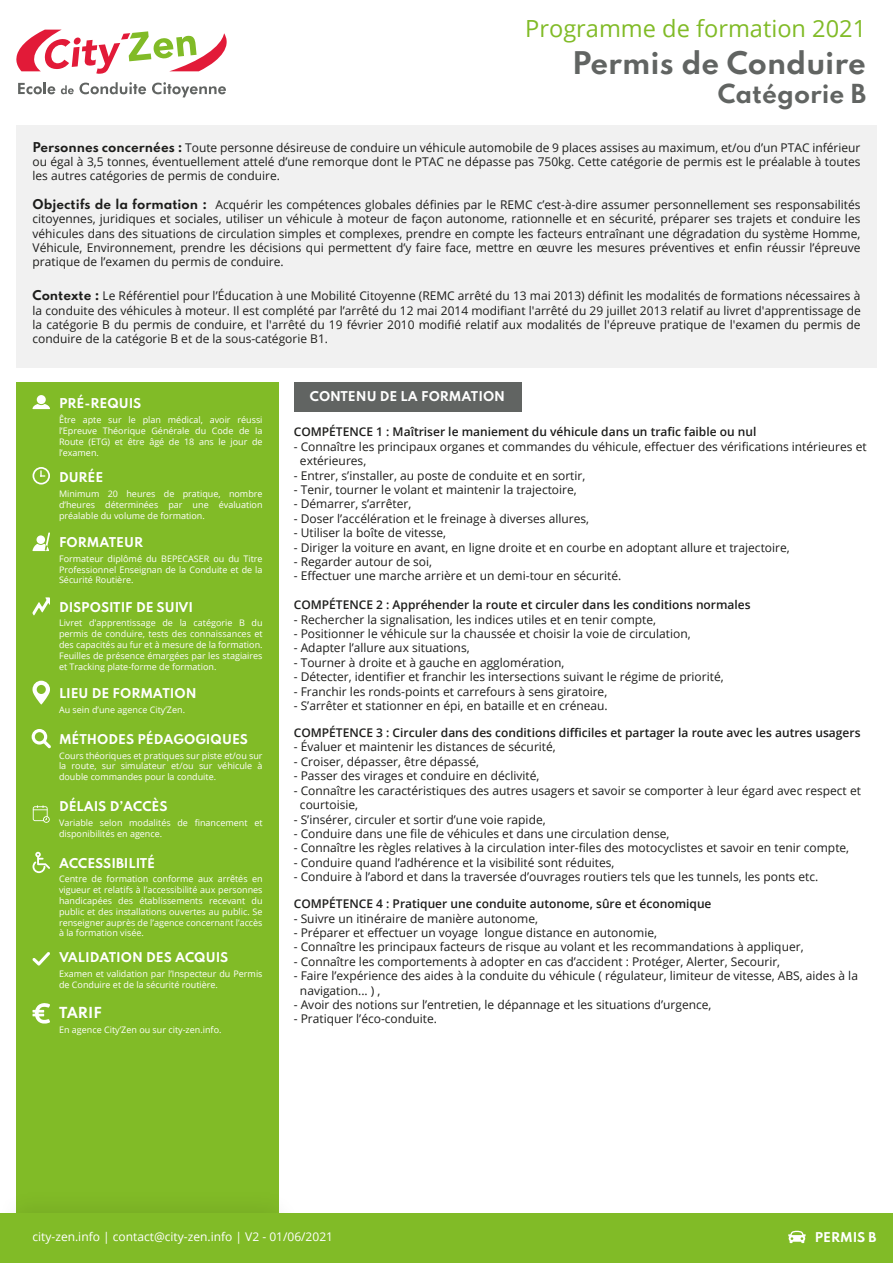
<style>
.page{position:relative;width:893px;height:1263px;background:#fff}
.page>*{position:absolute;margin:0;border:0;box-sizing:border-box;transform-origin:0 0}
.t1{font:100 27.75px "Spartan";color:#616462}
.t2{font:23.55px "Open Sans";color:#81bb27}
.t3{font:100 23.25px "Spartan";color:#616462}
.t4{font:100 13.5px "Spartan";color:#fff}
.t5{font:12px/14.4px "Open Sans";color:#1d1d1b}
.t6{font:600 12px "Open Sans";color:#1d1d1b}
.t7{font:100 12px "Spartan";color:#fff}
.t8{font:12px "Open Sans";color:#fff}
.t9{font:9px/10.8px "Open Sans";color:#fff;text-align:justify}
.s1{font-family:"Spartan";font-weight:100}
</style>
<div class="page">
<div style="left:294px;top:383px;width:227px;height:29px;background:#616462"></div>
<div style="left:16px;top:383px;width:263px;height:830px;background:#81bb27"></div>
<svg style="left:33px;top:681px;width:17px;height:23px"></svg>
<svg style="left:32px;top:597px;width:18px;height:18px"></svg>
<svg style="left:33px;top:467px;width:17px;height:17px"></svg>
<div style="left:37px;top:395px;width:9px;height:9px;background:#fff;border-radius:50%"></div>
<svg style="left:32px;top:404px;width:18px;height:5px"></svg>
<svg style="left:32px;top:532px;width:18px;height:19px"></svg>
<svg style="left:33px;top:1003px;width:17px;height:21px"></svg>
<svg style="left:33px;top:852px;width:17px;height:21px"></svg>
<svg style="left:31px;top:729px;width:20px;height:20px"></svg>
<svg style="left:32px;top:952px;width:18px;height:13px"></svg>
<svg style="left:33px;top:805px;width:17px;height:18px"></svg>
<div style="left:0;top:1213px;width:893px;height:50px;background:#81bb27"></div>
<svg style="left:788px;top:1230px;width:18px;height:13px"></svg>
<div style="left:16px;top:125px;width:861px;height:243px;background:#f1f1f1"></div>
<svg style="left:18px;top:82px;width:37px;height:12px"></svg>
<svg style="left:61px;top:82px;width:85px;height:12px"></svg>
<svg style="left:152px;top:82px;width:74px;height:15px"></svg>
<svg style="left:16px;top:30px;width:211px;height:44px"></svg>
<h2 class="t2" style="left:525px;top:12px;width:342px">Programme de formation 2021</h2>
<h1 class="t1" style="left:572px;top:42px;width:296px">Permis de Conduire</h1>
<h3 class="t3" style="left:718px;top:77px;width:150px">Catégorie B</h3>
<p class="t5" style="left:33px;top:140px;width:829px;text-align:justify"><span class="s1">Personnes concernées :</span> Toute personne désireuse de conduire un véhicule automobile de 9 places assises au maximum, et/ou d’un PTAC inférieur ou égal à 3,5 tonnes, éventuellement attelé d’une remorque dont le PTAC ne dépasse pas 750kg. Cette catégorie de permis est le préalable à toutes les autres catégories de permis de conduire.</p>
<p class="t5" style="left:33px;top:197px;width:829px;text-align:justify"><span class="s1">Objectifs de la formation :</span> Acquérir les compétences globales définies par le REMC c’est-à-dire assumer personnellement ses responsabilités citoyennes, juridiques et sociales, utiliser un véhicule à moteur de façon autonome, rationnelle et en sécurité, préparer ses trajets et conduire les véhicules dans des situations de circulation simples et complexes, prendre en compte les facteurs entraînant une dégradation du système Homme, Véhicule, Environnement, prendre les décisions qui permettent d’y faire face, mettre en œuvre les mesures préventives et enfin réussir l’épreuve pratique de l’examen du permis de conduire.</p>
<p class="t5" style="left:33px;top:288px;width:830px;text-align:justify"><span class="s1">Contexte :</span> Le Référentiel pour l’Éducation à une Mobilité Citoyenne (REMC arrêté du 13 mai 2013) définit les modalités de formations nécessaires à la conduite des véhicules à moteur. Il est complété par l’arrêté du 12 mai 2014 modifiant l'arrêté du 29 juillet 2013 relatif au livret d'apprentissage de la catégorie B du permis de conduire, et l'arrêté du 19 février 2010 modifié relatif aux modalités de l'épreuve pratique de l'examen du permis de conduire de la catégorie B et de la sous-catégorie B1.</p>
<p class="t7" style="left:59px;top:395px;width:84px">PRÉ-REQUIS</p>
<p class="t9" style="left:59px;top:414px;width:205px">Être apte sur le plan médical, avoir réussi l’Epreuve Théorique Générale du Code de la Route (ETG) et être âgé de 18 ans le jour de l’examen.</p>
<p class="t7" style="left:59px;top:468px;width:46px">DURÉE</p>
<p class="t9" style="left:59px;top:488px;width:205px">Minimum 20 heures de pratique, nombre d’heures déterminées par une évaluation préalable du volume de formation.</p>
<p class="t7" style="left:59px;top:533px;width:86px">FORMATEUR</p>
<p class="t9" style="left:59px;top:553px;width:205px">Formateur diplômé du BEPECASER ou du Titre Professionnel Enseignan de la Conduite et de la Sécurité Routière.</p>
<p class="t7" style="left:59px;top:598px;width:135px">DISPOSITIF DE SUIVI</p>
<p class="t9" style="left:59px;top:617px;width:205px">Livret d'apprentissage de la catégorie B du permis de conduire, tests des connaissances et des capacités au fur et à mesure de la formation.<br>Feuilles de présence émargées par les stagiaires et Tracking plate-forme de formation.</p>
<p class="t7" style="left:59px;top:684px;width:139px">LIEU DE FORMATION</p>
<p class="t9" style="left:59px;top:704px;width:128px">Au sein d’une agence City’Zen.</p>
<p class="t7" style="left:59px;top:730px;width:191px">MÉTHODES PÉDAGOGIQUES</p>
<p class="t9" style="left:59px;top:750px;width:205px">Cours théoriques et pratiques sur piste et/ou sur la route, sur simulateur et/ou sur véhicule à double commandes pour la conduite.</p>
<p class="t7" style="left:59px;top:797px;width:110px">DÉLAIS D’ACCÈS</p>
<p class="t9" style="left:59px;top:817px;width:205px">Variable selon modalités de financement et disponibilités en agence.</p>
<p class="t7" style="left:59px;top:854px;width:98px">ACCESSIBILITÉ</p>
<p class="t9" style="left:59px;top:873px;width:205px">Centre de formation conforme aux arrêtés en vigueur et relatifs à l’accessibilité aux personnes handicapées des établissements recevant du public et des installations ouvertes au public. Se renseigner auprès de l’agence concernant l’accès à la formation visée.</p>
<p class="t7" style="left:59px;top:949px;width:171px">VALIDATION DES ACQUIS</p>
<p class="t9" style="left:59px;top:968px;width:205px">Examen et validation par l’Inspecteur du Permis de Conduire et de la sécurité routière.</p>
<p class="t4" style="left:59px;top:1002px;width:44px">TARIF</p>
<p class="t9" style="left:59px;top:1024px;width:164px">En agence City’Zen ou sur city-zen.info.</p>
<p class="t7" style="left:310px;top:387px;width:197px">CONTENU DE LA FORMATION</p>
<p class="t6" style="left:294px;top:424px;width:464px">COMPÉTENCE 1 : Maîtriser le maniement du véhicule dans un trafic faible ou nul</p>
<p class="t5" style="left:300px;top:439px;width:568px;text-indent:-6px">- Connaître les principaux organes et commandes du véhicule, effectuer des vérifications intérieures et extérieures,</p>
<p class="t5" style="left:294px;top:468px;width:293px">- Entrer, s’installer, au poste de conduite et en sortir,</p>
<p class="t5" style="left:294px;top:482px;width:285px">- Tenir, tourner le volant et maintenir la trajectoire,</p>
<p class="t5" style="left:294px;top:497px;width:119px">- Démarrer, s’arrêter,</p>
<p class="t5" style="left:294px;top:511px;width:297px">- Doser l’accélération et le freinage à diverses allures,</p>
<p class="t5" style="left:294px;top:525px;width:154px">- Utiliser la boîte de vitesse,</p>
<p class="t5" style="left:294px;top:540px;width:497px">- Diriger la voiture en avant, en ligne droite et en courbe en adoptant allure et trajectoire,</p>
<p class="t5" style="left:294px;top:554px;width:140px">- Regarder autour de soi,</p>
<p class="t5" style="left:294px;top:569px;width:329px">- Effectuer une marche arrière et un demi-tour en sécurité.</p>
<p class="t6" style="left:294px;top:597px;width:458px">COMPÉTENCE 2 : Appréhender la route et circuler dans les conditions normales</p>
<p class="t5" style="left:294px;top:612px;width:364px">- Rechercher la signalisation, les indices utiles et en tenir compte,</p>
<p class="t5" style="left:294px;top:626px;width:398px">- Positionner le véhicule sur la chaussée et choisir la voie de circulation,</p>
<p class="t5" style="left:294px;top:641px;width:177px">- Adapter l’allure aux situations,</p>
<p class="t5" style="left:294px;top:655px;width:272px">- Tourner à droite et à gauche en agglomération,</p>
<p class="t5" style="left:294px;top:669px;width:431px">- Détecter, identifier et franchir les intersections suivant le régime de priorité,</p>
<p class="t5" style="left:294px;top:684px;width:315px">- Franchir les ronds-points et carrefours à sens giratoire,</p>
<p class="t5" style="left:294px;top:698px;width:316px">- S’arrêter et stationner en épi, en bataille et en créneau.</p>
<p class="t6" style="left:294px;top:724px;width:568px">COMPÉTENCE 3 : Circuler dans des conditions difficiles et partager la route avec les autres usagers</p>
<p class="t5" style="left:294px;top:740px;width:264px">- Évaluer et maintenir les distances de sécurité,</p>
<p class="t5" style="left:294px;top:754px;width:187px">- Croiser, dépasser, être dépassé,</p>
<p class="t5" style="left:294px;top:768px;width:247px">- Passer des virages et conduire en déclivité,</p>
<p class="t5" style="left:300px;top:783px;width:562px;text-indent:-6px">- Connaître les caractéristiques des autres usagers et savoir se comporter à leur égard avec respect et courtoisie,</p>
<p class="t5" style="left:294px;top:812px;width:253px">- S’insérer, circuler et sortir d’une voie rapide,</p>
<p class="t5" style="left:294px;top:826px;width:377px">- Conduire dans une file de véhicules et dans une circulation dense,</p>
<p class="t5" style="left:294px;top:840px;width:557px">- Connaître les règles relatives à la circulation inter-files des motocyclistes et savoir en tenir compte,</p>
<p class="t5" style="left:294px;top:855px;width:322px">- Conduire quand l’adhérence et la visibilité sont réduites,</p>
<p class="t5" style="left:294px;top:869px;width:526px">- Conduire à l’abord et dans la traversée d’ouvrages routiers tels que les tunnels, les ponts etc.</p>
<p class="t6" style="left:294px;top:895px;width:419px">COMPÉTENCE 4 : Pratiquer une conduite autonome, sûre et économique</p>
<p class="t5" style="left:294px;top:911px;width:246px">- Suivre un itinéraire de manière autonome,</p>
<p class="t5" style="left:294px;top:925px;width:365px">- Préparer et effectuer un voyage longue distance en autonomie,</p>
<p class="t5" style="left:294px;top:939px;width:511px">- Connaître les principaux facteurs de risque au volant et les recommandations à appliquer,</p>
<p class="t5" style="left:294px;top:954px;width:488px">- Connaître les comportements à adopter en cas d’accident : Protéger, Alerter, Secourir,</p>
<p class="t5" style="left:300px;top:968px;width:559px;text-indent:-6px">- Faire l’expérience des aides à la conduite du véhicule ( régulateur, limiteur de vitesse, ABS, aides à la navigation... ) ,</p>
<p class="t5" style="left:294px;top:997px;width:419px">- Avoir des notions sur l’entretien, le dépannage et les situations d’urgence,</p>
<p class="t5" style="left:294px;top:1011px;width:145px">- Pratiquer l’éco-conduite.</p>
<p class="t8" style="left:33px;top:1228px;width:302px">city-zen.info | contact@city-zen.info | V2 - 01/06/2021</p>
<p class="t7" style="left:815px;top:1228px;width:63px">PERMIS B</p>
</div>
